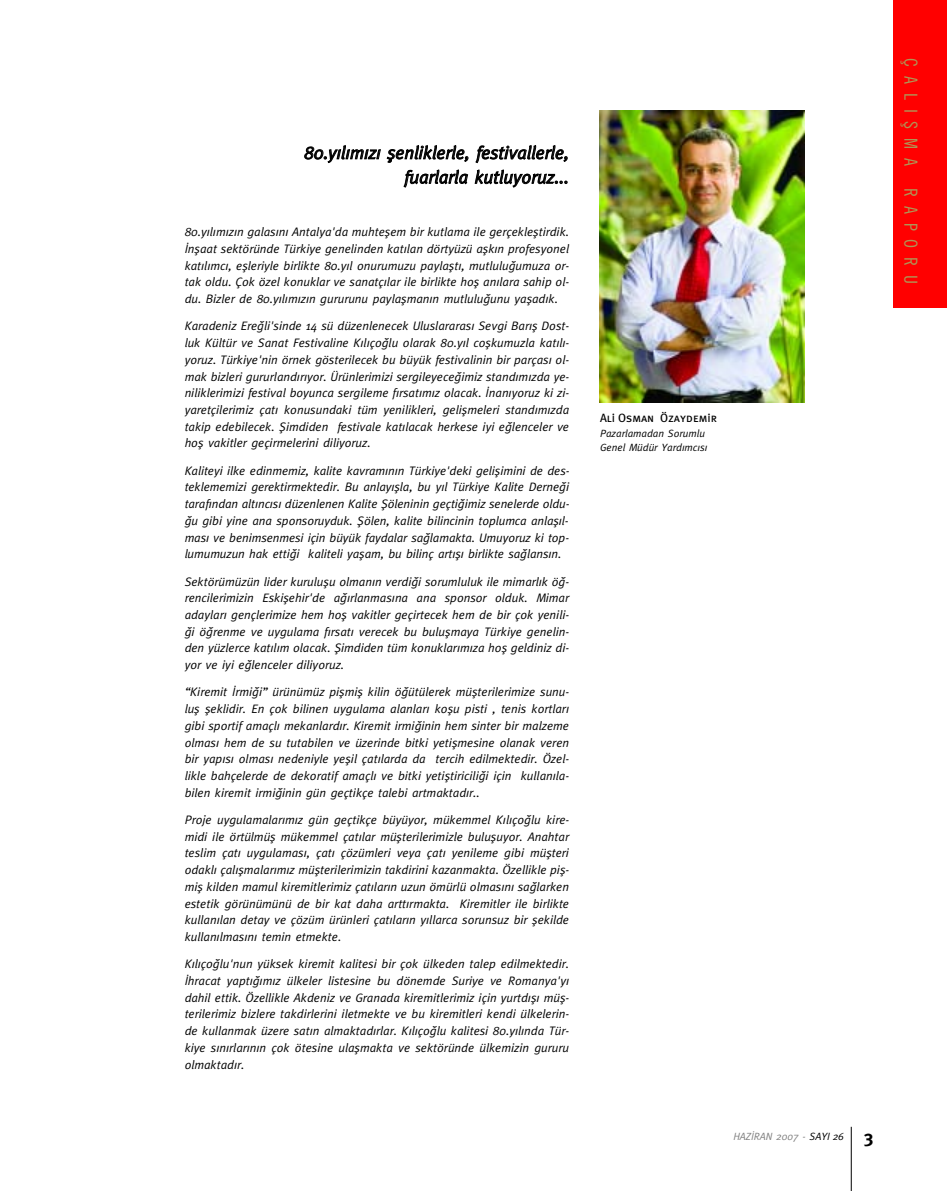
<style>
.page{position:relative;width:947px;height:1191px;background:#fff}
.page>*{position:absolute;margin:0;border:0;box-sizing:border-box;transform-origin:0 0}
.t1{font:18px/24.5px "Meta Italik Mas";color:#000;text-align:right}
.t2{font:18px "Trade Gothic Cond";letter-spacing:.49em;color:#af9556}
.t3{font:12.3px/16.6px "Meta Italik Mas";color:#000;text-align:justify}
.t4{font:12px "Meta Plus Book Caps Ti";color:#000}
.t5{font:10.5px/14.2px "Meta Italik Mas";color:#000}
.t6{font:10.5px "Meta Italik Mas";color:#808080}
.s1{color:#000}
.s2{font-family:"Meta Plus Bold Roman Ti";font-size:18px;color:#000}
</style>
<div class="page">
<hr style="left:850px;top:1126px;width:1px;height:65px;background:#000">
<img style="left:599px;top:110px;width:205px;height:292px">
<div style="left:892px;top:0;width:54px;height:307px;background:#f00"></div>
<h1 class="t1" style="left:304px;top:140px;width:266px">80.y›l›m›z› flenliklerle, festivallerle, fuarlarla kutluyoruz...</h1>
<p class="t3" style="left:184px;top:223px;width:386px">80.y›l›m›z›n galas›n› Antalya'da muhteflem bir kutlama ile gerçeklefltirdik. ‹nflaat sektöründe Türkiye genelinden kat›lan dörtyüzü aflk›n profesyonel kat›l›mc›, eflleriyle birlikte 80.y›l onurumuzu paylaflt›, mutlulu¤umuza or&shy;tak oldu. Çok özel konuklar ve sanatç›lar ile birlikte hofl an›lara sahip ol&shy;du. Bizler de 80.y›l›m›z›n gururunu paylaflman›n mutlulu¤unu yaflad›k.</p>
<p class="t3" style="left:184px;top:318px;width:386px">Karadeniz Ere¤li'sinde 14 sü düzenlenecek Uluslararas› Sevgi Bar›fl Dost&shy;luk Kültür ve Sanat Festivaline K›l›ço¤lu olarak 80.y›l coflkumuzla kat›l›- yoruz. Türkiye'nin örnek gösterilecek bu büyük festivalinin bir parças› ol&shy;mak bizleri gururland›r›yor. Ürünlerimizi sergileyece¤imiz stand›m›zda ye&shy;niliklerimizi festival boyunca sergileme f›rsat›m›z olacak. ‹nan›yoruz ki zi&shy;yaretçilerimiz çat› konusundaki tüm yenilikleri, geliflmeleri stand›m›zda takip edebilecek. fiimdiden festivale kat›lacak herkese iyi e¤lenceler ve hofl vakitler geçirmelerini diliyoruz.</p>
<p class="t3" style="left:184px;top:462px;width:386px">Kaliteyi ilke edinmemiz, kalite kavram›n›n Türkiye'deki geliflimini de des&shy;teklememizi gerektirmektedir. Bu anlay›flla, bu y›l Türkiye Kalite Derne¤i taraf›ndan alt›nc›s› düzenlenen Kalite fiöleninin geçti¤imiz senelerde oldu-¤u gibi yine ana sponsoruyduk. fiölen, kalite bilincinin toplumca anlafl›l&shy;mas› ve benimsenmesi için büyük faydalar sa¤lamakta. Umuyoruz ki top&shy;lumumuzun hak etti¤i kaliteli yaflam, bu bilinç art›fl› birlikte sa¤lans›n.</p>
<p class="t3" style="left:184px;top:573px;width:386px">Sektörümüzün lider kuruluflu olman›n verdi¤i sorumluluk ile mimarl›k ö¤- rencilerimizin Eskiflehir'de a¤›rlanmas›na ana sponsor olduk. Mimar adaylar› gençlerimize hem hofl vakitler geçirtecek hem de bir çok yenili-¤i ö¤renme ve uygulama f›rsat› verecek bu buluflmaya Türkiye genelin&shy;den yüzlerce kat›l›m olacak. fiimdiden tüm konuklar›m›za hofl geldiniz di&shy;yor ve iyi e¤lenceler diliyoruz.</p>
<p class="t3" style="left:184px;top:683px;width:386px">“Kiremit ‹rmi¤i” ürünümüz piflmifl kilin ö¤ütülerek müflterilerimize sunu&shy;lufl fleklidir. En çok bilinen uygulama alanlar› koflu pisti , tenis kortlar› gibi sportif amaçl› mekanlard›r. Kiremit irmi¤inin hem sinter bir malzeme olmas› hem de su tutabilen ve üzerinde bitki yetiflmesine olanak veren bir yap›s› olmas› nedeniyle yeflil çat›larda da tercih edilmektedir. Özel&shy;likle bahçelerde de dekoratif amaçl› ve bitki yetifltiricili¤i için kullan›la&shy;bilen kiremit irmi¤inin gün geçtikçe talebi artmaktad›r..</p>
<p class="t3" style="left:184px;top:811px;width:386px">Proje uygulamalar›m›z gün geçtikçe büyüyor, mükemmel K›l›ço¤lu kire&shy;midi ile örtülmüfl mükemmel çat›lar müflterilerimizle bulufluyor. Anahtar teslim çat› uygulamas›, çat› çözümleri veya çat› yenileme gibi müflteri odakl› çal›flmalar›m›z müflterilerimizin takdirini kazanmakta. Özellikle pifl&shy;mifl kilden mamul kiremitlerimiz çat›lar›n uzun ömürlü olmas›n› sa¤larken estetik görünümünü de bir kat daha artt›rmakta. Kiremitler ile birlikte kullan›lan detay ve çözüm ürünleri çat›lar›n y›llarca sorunsuz bir flekilde kullan›lmas›n› temin etmekte.</p>
<p class="t3" style="left:184px;top:955px;width:386px">K›l›ço¤lu'nun yüksek kiremit kalitesi bir çok ülkeden talep edilmektedir. ‹hracat yapt›¤›m›z ülkeler listesine bu dönemde Suriye ve Romanya'y› dahil ettik. Özellikle Akdeniz ve Granada kiremitlerimiz için yurtd›fl› müfl&shy;terilerimiz bizlere takdirlerini iletmekte ve bu kiremitleri kendi ülkelerin&shy;de kullanmak üzere sat›n almaktad›rlar. K›l›ço¤lu kalitesi 80.y›l›nda Tür&shy;kiye s›n›rlar›n›n çok ötesine ulaflmakta ve sektöründe ülkemizin gururu olmaktad›r.</p>
<p class="t4" style="left:600px;top:410px;width:118px">Ali Osman Özaydemir</p>
<p class="t5" style="left:600px;top:426px;width:109px">Pazarlamadan Sorumlu<br>Genel Müdür Yard›mc›s›</p>
<h1 class="t2" style="left:921px;top:58px;width:227px;rotate:90deg">ÇALIfiMA RAPORU</h1>
<p class="t6" style="left:733px;top:1129px;width:142px">HAZ‹RAN 2007 - <span class="s1">SAYI 26</span> <span class="s2">3</span></p>
</div>
